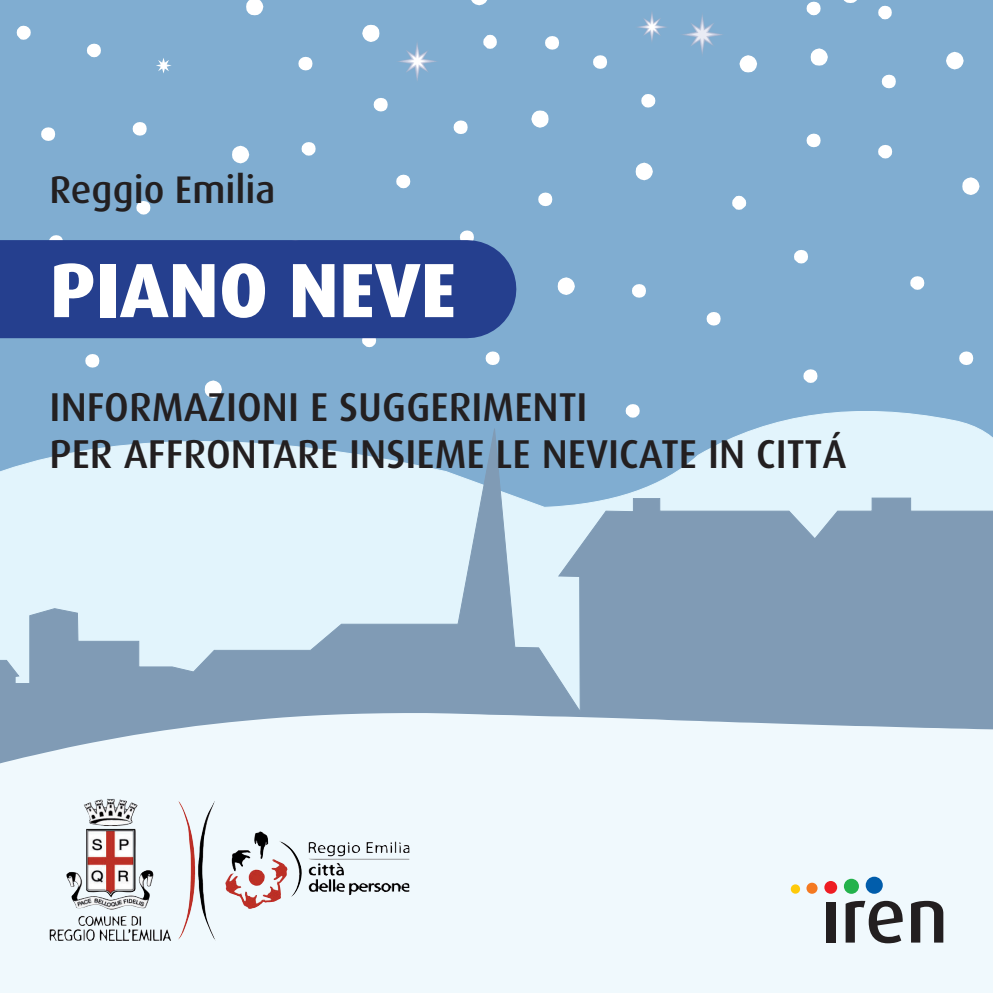
<style>
.page{position:relative;width:993px;height:993px;background:#fff}
.page>*{position:absolute;margin:0;border:0;box-sizing:border-box;transform-origin:0 0}
.t1{font:800 77px "Dax";color:#fff}
.t2{font:500 40.25px/47.2px "Dax";color:#231f20}
.t3{font:500 38.5px "Dax";color:#231f20}
</style>
<div class="page">
<div style="left:0;top:0;width:992px;height:400px;background:#80add1"></div>
<svg style="left:0;top:400px;width:992px;height:25px;background:#87b2d4"></svg>
<svg style="left:0;top:425px;width:992px;height:287px;background:#abc4d7"></svg>
<svg style="left:246px;top:0;width:17px;height:15px"></svg>
<svg style="left:362px;top:25px;width:17px;height:17px"></svg>
<svg style="left:470px;top:0;width:17px;height:5px"></svg>
<svg style="left:483px;top:35px;width:13px;height:14px"></svg>
<svg style="left:545px;top:36px;width:14px;height:14px"></svg>
<svg style="left:732px;top:196px;width:14px;height:14px"></svg>
<svg style="left:806px;top:2px;width:14px;height:13px"></svg>
<svg style="left:531px;top:110px;width:17px;height:18px"></svg>
<svg style="left:945px;top:52px;width:18px;height:17px"></svg>
<svg style="left:877px;top:145px;width:14px;height:13px"></svg>
<svg style="left:739px;top:55px;width:17px;height:17px"></svg>
<svg style="left:641px;top:94px;width:14px;height:13px"></svg>
<svg style="left:810px;top:48px;width:17px;height:18px"></svg>
<svg style="left:841px;top:0;width:17px;height:3px"></svg>
<svg style="left:17px;top:26px;width:14px;height:14px"></svg>
<svg style="left:877px;top:6px;width:14px;height:13px"></svg>
<svg style="left:395px;top:39px;width:44px;height:44px;background:#8eb4d4"></svg>
<svg style="left:634px;top:9px;width:35px;height:35px"></svg>
<svg style="left:679px;top:12px;width:45px;height:45px;background:#8db3d3"></svg>
<svg style="left:156px;top:58px;width:16px;height:15px"></svg>
<svg style="left:625px;top:404px;width:14px;height:13px"></svg>
<svg style="left:87px;top:44px;width:14px;height:13px"></svg>
<svg style="left:49px;top:235px;width:14px;height:5px"></svg>
<svg style="left:136px;top:201px;width:14px;height:13px"></svg>
<svg style="left:396px;top:175px;width:14px;height:13px"></svg>
<svg style="left:362px;top:338px;width:14px;height:9px"></svg>
<svg style="left:301px;top:142px;width:14px;height:14px"></svg>
<svg style="left:793px;top:250px;width:14px;height:13px"></svg>
<svg style="left:803px;top:369px;width:14px;height:14px"></svg>
<svg style="left:909px;top:276px;width:15px;height:14px"></svg>
<svg style="left:232px;top:146px;width:17px;height:17px"></svg>
<svg style="left:557px;top:277px;width:17px;height:18px"></svg>
<svg style="left:961px;top:177px;width:18px;height:18px"></svg>
<svg style="left:635px;top:162px;width:17px;height:18px"></svg>
<svg style="left:205px;top:380px;width:17px;height:18px"></svg>
<svg style="left:373px;top:98px;width:14px;height:13px"></svg>
<svg style="left:133px;top:122px;width:14px;height:14px"></svg>
<svg style="left:881px;top:75px;width:14px;height:13px"></svg>
<svg style="left:806px;top:134px;width:14px;height:13px"></svg>
<svg style="left:538px;top:192px;width:14px;height:14px"></svg>
<svg style="left:485px;top:351px;width:14px;height:14px"></svg>
<svg style="left:453px;top:120px;width:14px;height:14px"></svg>
<svg style="left:41px;top:127px;width:14px;height:14px"></svg>
<svg style="left:298px;top:57px;width:14px;height:13px"></svg>
<svg style="left:85px;top:354px;width:14px;height:13px"></svg>
<svg style="left:958px;top:351px;width:14px;height:14px"></svg>
<svg style="left:706px;top:312px;width:14px;height:13px"></svg>
<svg style="left:631px;top:284px;width:14px;height:13px"></svg>
<svg style="left:593px;top:55px;width:14px;height:14px"></svg>
<svg style="left:459px;top:230px;width:15px;height:14px"></svg>
<div style="left:0;top:712px;width:992px;height:280px;background:#f0f9fd"></div>
<div style="left:0;top:240px;width:467px;height:98px;background:#253f8e"></div>
<img style="left:84px;top:798px;width:316px;height:140px">
<div style="left:825px;top:901px;width:10px;height:41px;background:#231f20"></div>
<svg style="left:845px;top:900px;width:57px;height:43px"></svg>
<svg style="left:910px;top:900px;width:33px;height:42px"></svg>
<div style="left:865px;top:876px;width:17px;height:17px;background:#015dab;border-radius:50%"></div>
<div style="left:843px;top:878px;width:15px;height:15px;background:#23b24b;border-radius:50%"></div>
<div style="left:824px;top:880px;width:12px;height:13px;background:#ee1d23;border-radius:50%"></div>
<div style="left:806px;top:882px;width:11px;height:11px;background:#f47921;border-radius:50%"></div>
<div style="left:790px;top:884px;width:9px;height:9px;background:#feca0a;border-radius:50%"></div>
<p class="t3" style="left:50px;top:168px;width:227px">Reggio Emilia</p>
<h1 class="t1" style="left:50px;top:246px;width:408px">PIANO NEVE</h1>
<p class="t2" style="left:50px;top:383px;width:798px">INFORMAZIONI E SUGGERIMENTI<br>PER AFFRONTARE INSIEME LE NEVICATE IN CITTÁ</p>
</div>
